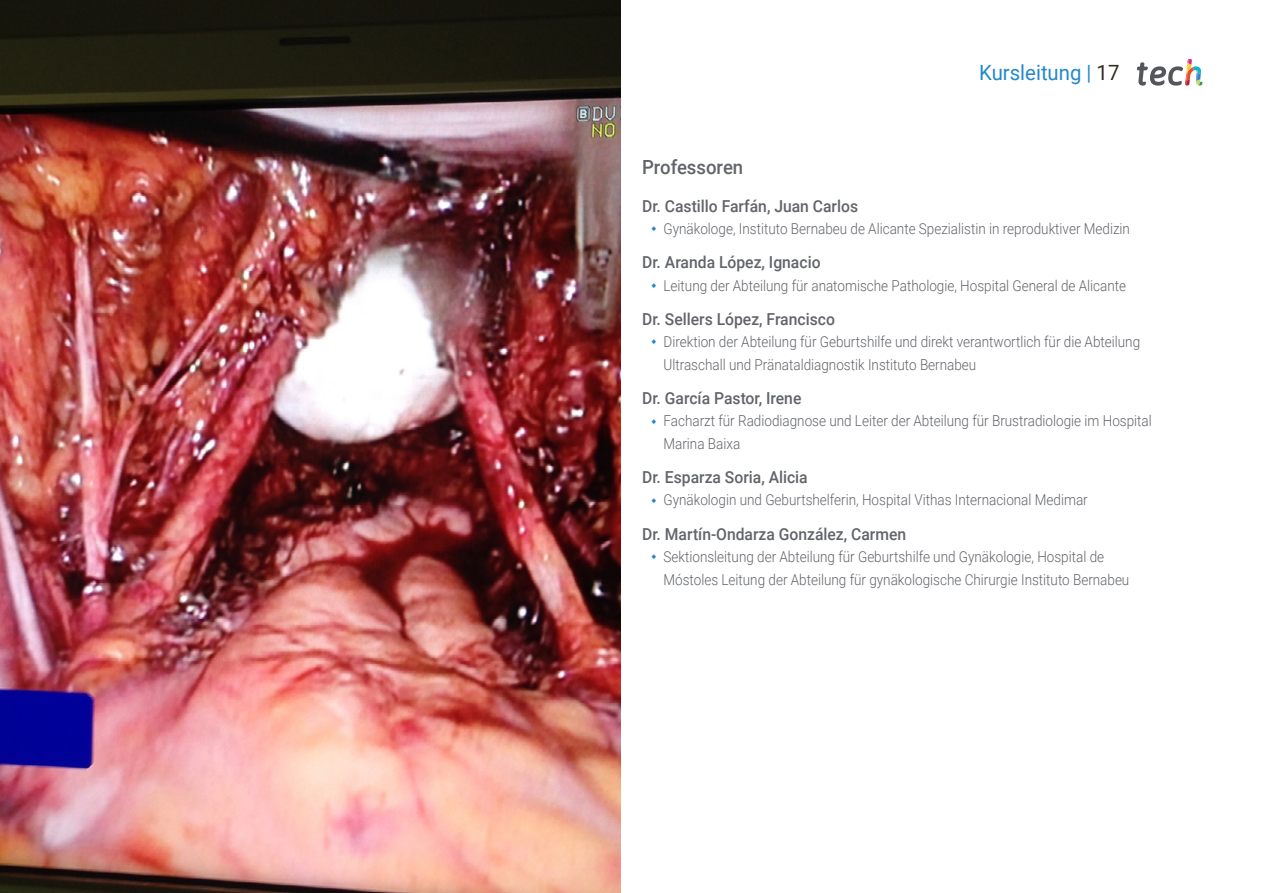
<style>
.page{position:relative;width:1263px;height:893px;background:#fff}
.page>*{position:absolute;margin:0;border:0;box-sizing:border-box;transform-origin:0 0}
.t1{font:21px "Roboto";color:#2488c9}
.t2{font:500 19.5px "Roboto";color:#61646a;scale:.95 1}
.t3{font:500 16.5px "Roboto";color:#61646a;scale:.95 1}
.t4{font:300 15px/22.5px "Roboto";color:#61646a;scale:.9 1}
.s1{color:#312e20}
</style>
<div class="page">
<img style="left:0;top:0;width:621px;height:893px">
<svg style="left:1137px;top:59px;width:65px;height:27px"></svg>
<h1 class="t1" style="left:979px;top:57px;width:142px">Kursleitung | <span class="s1">17</span></h1>
<h2 class="t2" style="left:642px;top:154px;width:108px">Professoren</h2>
<p class="t3" style="left:642px;top:194px;width:229px">Dr. Castillo Farfán, Juan Carlos</p>
<p class="t4" style="left:663px;top:217px;width:520px">Gynäkologe, Instituto Bernabeu de Alicante Spezialistin in reproduktiver Medizin</p>
<p class="t3" style="left:642px;top:251px;width:189px">Dr. Aranda López, Ignacio</p>
<p class="t4" style="left:663px;top:273px;width:516px">Leitung der Abteilung für anatomische Pathologie, Hospital General de Alicante</p>
<p class="t3" style="left:642px;top:307px;width:204px">Dr. Sellers López, Francisco</p>
<p class="t4" style="left:663px;top:330px;width:531px">Direktion der Abteilung für Geburtshilfe und direkt verantwortlich für die Abteilung<br>Ultraschall und Pränataldiagnostik Instituto Bernabeu</p>
<p class="t3" style="left:642px;top:387px;width:169px">Dr. García Pastor, Irene</p>
<p class="t4" style="left:663px;top:409px;width:544px">Facharzt für Radiodiagnose und Leiter der Abteilung für Brustradiologie im Hospital<br>Marina Baixa</p>
<p class="t3" style="left:642px;top:466px;width:176px">Dr. Esparza Soria, Alicia</p>
<p class="t4" style="left:663px;top:488px;width:473px">Gynäkologin und Geburtshelferin, Hospital Vithas Internacional Medimar</p>
<p class="t3" style="left:642px;top:522px;width:279px">Dr. Martín-Ondarza González, Carmen</p>
<p class="t4" style="left:663px;top:545px;width:519px">Sektionsleitung der Abteilung für Geburtshilfe und Gynäkologie, Hospital de<br>Móstoles Leitung der Abteilung für gynäkologische Chirurgie Instituto Bernabeu</p>
</div>
